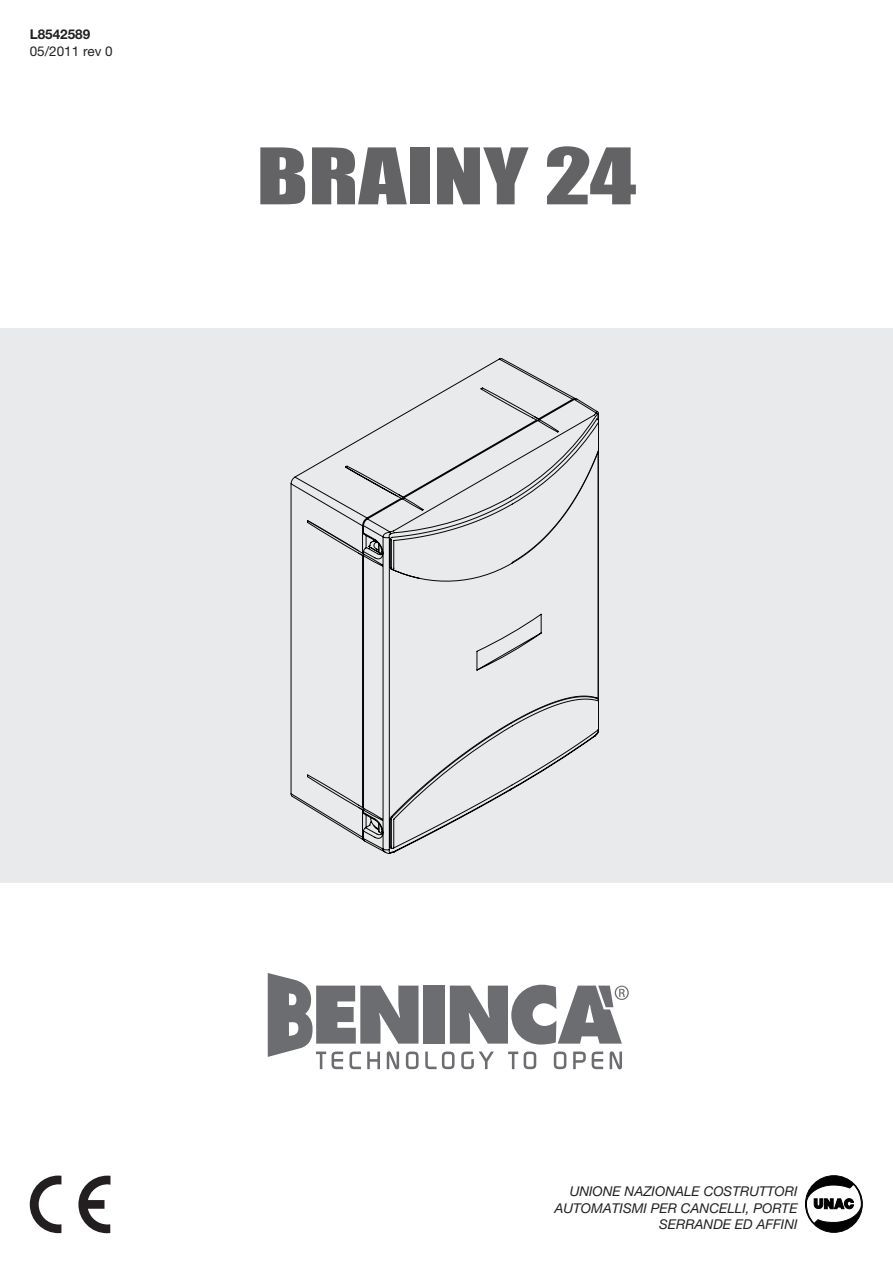
<style>
.page{position:relative;width:893px;height:1263px;background:#fff}
.page>*{position:absolute;margin:0;border:0;box-sizing:border-box;transform-origin:0 0}
.t1{font:72px "Impact";color:#636366;scale:1.3 1}
.t2{font:italic 13.5px/16.2px "Helvetica Neue LT Pro";color:#231f20;text-align:right}
.t3{font:13.5px "Helvetica Neue LT Pro";color:#231f20}
.t4{font:700 13.5px "Helvetica Neue LT Pro";color:#231f20}
</style>
<div class="page">
<div style="left:0;top:328px;width:893px;height:555px;background:#e9eaeb"></div>
<svg style="left:425px;top:1051px;width:30px;height:18px"></svg>
<svg style="left:461px;top:1051px;width:33px;height:18px"></svg>
<svg style="left:508px;top:1051px;width:10px;height:18px"></svg>
<svg style="left:524px;top:1051px;width:12px;height:18px"></svg>
<svg style="left:554px;top:1051px;width:12px;height:18px"></svg>
<svg style="left:573px;top:1051px;width:13px;height:18px"></svg>
<svg style="left:592px;top:1051px;width:11px;height:18px"></svg>
<svg style="left:610px;top:1051px;width:12px;height:18px"></svg>
<div style="left:423px;top:985px;width:21px;height:58px;background:#6c6d70"></div>
<svg style="left:450px;top:985px;width:179px;height:59px"></svg>
<svg style="left:268px;top:973px;width:150px;height:96px"></svg>
<div style="left:805px;top:1176px;width:57px;height:56px;background:#000;border-radius:50%"></div>
<div style="left:805px;top:1175px;width:57px;height:57px;border:1px solid #000;border-radius:50%"></div>
<svg style="left:806px;top:1184px;width:55px;height:39px"></svg>
<svg style="left:78px;top:1175px;width:32px;height:58px"></svg>
<svg style="left:30px;top:1175px;width:31px;height:58px"></svg>
<svg style="left:291px;top:358px;width:308px;height:495px"></svg>
<p class="t4" style="left:30px;top:26px;width:62px">L8542589</p>
<p class="t3" style="left:30px;top:43px;width:85px">05/2011 rev 0</p>
<h1 class="t1" style="left:256px;top:120px;width:294px">BRAINY 24</h1>
<p class="t2" style="left:554px;top:1183px;width:245px">UNIONE NAZIONALE COSTRUTTORI<br>AUTOMATISMI PER CANCELLI, PORTE<br>SERRANDE ED AFFINI</p>
</div>
